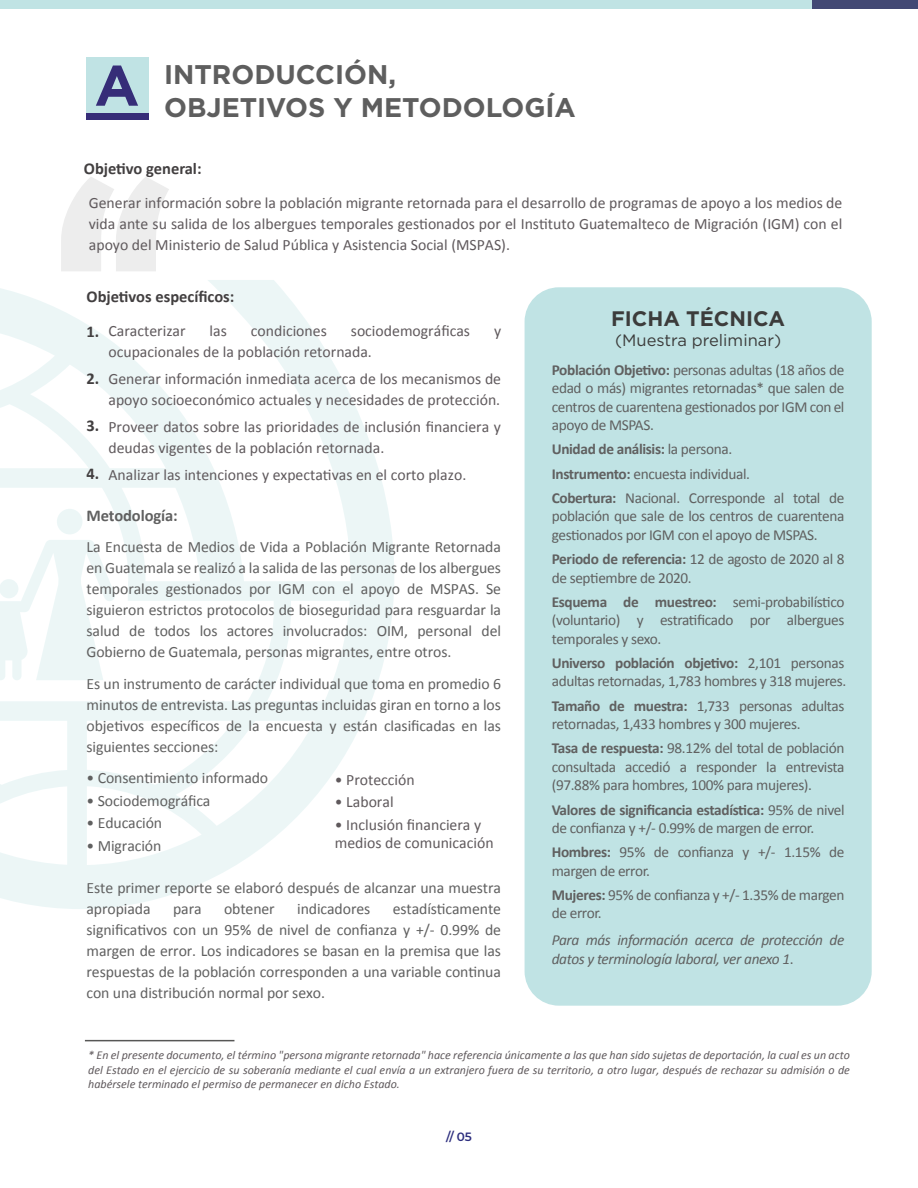
<style>
.page{position:relative;width:918px;height:1188px;background:#fff}
.page>*{position:absolute;margin:0;border:0;box-sizing:border-box;transform-origin:0 0}
.t1{font:700 57px "Gotham";color:#362d78}
.t2{font:700 27px/32.4px "Gotham";color:#5e5e5e}
.t3{font:700 21px "Gotham";color:#3c3c3b}
.t4{font:700 16.5px "Calibri";color:#423f40}
.t5{font:16.5px "Gotham";color:#3c3c3b}
.t6{font:700 16.5px "Calibri";letter-spacing:-.005em;color:#606060}
.t7{font:15.75px/21px "Calibri";letter-spacing:-.005em;color:#606060;text-align:justify}
.t8{font:15.75px/27px "Calibri";color:#5f595c}
.t9{font:15.3px/18.3px "Calibri";letter-spacing:-.025em;color:#606060}
.t10{font:italic 15.3px/18.3px "Calibri";letter-spacing:-.025em;color:#606060}
.t11{font:italic 12px/14.4px "Calibri";color:#5f595c;text-align:justify}
.t12{font:600 12px "Montserrat";color:#2d2e7e}
.s1{font-weight:700}
.s2{font-style:normal}
</style>
<div class="page">
<svg style="left:0;top:280px;width:394px;height:629px"></svg>
<div style="left:0;top:0;width:812px;height:8px;background:#c0e3e4"></div>
<div style="left:812px;top:0;width:106px;height:8px;background:#424874"></div>
<div style="left:87px;top:57px;width:62px;height:63px;background:#c0e3e4"></div>
<div style="left:87px;top:114px;width:62px;height:6px;background:#362d78"></div>
<svg style="left:61px;top:177px;width:108px;height:94px"></svg>
<div style="left:525px;top:287px;width:347px;height:719px;background:#c0e3e4;border-radius:34px"></div>
<hr style="left:85px;top:1040px;width:149px;height:1px;background:#575756">
<h1 class="t1" style="left:94px;top:48px;width:47px">A</h1>
<h2 class="t2" style="left:164px;top:59px;width:413px">INTRODUCCIÓN,<br>OBJETIVOS Y METODOLOGÍA</h2>
<p class="t4" style="left:84px;top:157px;width:119px">Objetivo general:</p>
<p class="t8" style="left:89px;top:192px;width:755px;line-height:21px;text-align:justify">Generar información sobre la población migrante retornada para el desarrollo de programas de apoyo a los medios de vida ante su salida de los albergues temporales gestionados por el Instituto Guatemalteco de Migración (IGM) con el apoyo del Ministerio de Salud Pública y Asistencia Social (MSPAS).</p>
<p class="t4" style="left:87px;top:285px;width:149px">Objetivos específicos:</p>
<p class="t8" style="left:108px;top:317px;width:79px">Caracterizar</p>
<p class="t8" style="left:210px;top:317px;width:19px">las</p>
<p class="t8" style="left:251px;top:317px;width:77px">condiciones</p>
<p class="t8" style="left:351px;top:317px;width:121px">sociodemográficas</p>
<p class="t8" style="left:494px;top:317px;width:9px">y</p>
<p class="t8" style="left:108px;top:338px;width:394px">ocupacionales de la población retornada.<br>Generar información inmediata acerca de los mecanismos de</p>
<p class="t8" style="left:108px;top:386px;width:394px">apoyo socioeconómico actuales y necesidades de protección.<br>Proveer datos sobre las prioridades de inclusión financiera y</p>
<p class="t8" style="left:108px;top:434px;width:359px">deudas vigentes de la población retornada.<br>Analizar las intenciones y expectativas en el corto plazo.</p>
<p class="t4" style="left:87px;top:320px;width:14px">1.</p>
<p class="t4" style="left:87px;top:367px;width:14px">2.</p>
<p class="t4" style="left:87px;top:414px;width:14px">3.</p>
<p class="t4" style="left:87px;top:462px;width:14px">4.</p>
<p class="t6" style="left:87px;top:504px;width:93px">Metodología:</p>
<p class="t7" style="left:87px;top:536px;width:416px">La Encuesta de Medios de Vida a Población Migrante Retornada en Guatemala se realizó a la salida de las personas de los albergues temporales gestionados por IGM con el apoyo de MSPAS. Se siguieron estrictos protocolos de bioseguridad para resguardar la salud de todos los actores involucrados: OIM, personal del Gobierno de Guatemala, personas migrantes, entre otros.</p>
<p class="t7" style="left:87px;top:672px;width:416px">Es un instrumento de carácter individual que toma en promedio 6 minutos de entrevista. Las preguntas incluidas giran en torno a los objetivos específicos de la encuesta y están clasificadas en las siguientes secciones:</p>
<p class="t7" style="left:87px;top:767px;width:183px">• Consentimiento informado</p>
<p class="t7" style="left:87px;top:789px;width:125px">• Sociodemográfica</p>
<p class="t7" style="left:87px;top:812px;width:77px">• Educación</p>
<p class="t7" style="left:87px;top:834px;width:76px">• Migración</p>
<p class="t7" style="left:87px;top:876px;width:416px">Este primer reporte se elaboró después de alcanzar una muestra apropiada</p>
<p class="t8" style="left:335px;top:765px;width:81px">• Protección</p>
<p class="t8" style="left:335px;top:788px;width:60px">• Laboral</p>
<p class="t8" style="left:335px;top:815px;width:160px;line-height:18px">• Inclusión financiera y medios de comunicación</p>
<p class="t7" style="left:87px;top:897px;width:416px;text-indent:306px">estadísticamente significativos con un 95% de nivel de confianza y +/- 0.99% de margen de error. Los indicadores se basan en la premisa que las respuestas de la población corresponden a una variable continua con una distribución normal por sexo.</p>
<p class="t7" style="left:173px;top:897px;width:30px">para</p>
<p class="t7" style="left:224px;top:897px;width:52px">obtener</p>
<p class="t7" style="left:297px;top:897px;width:75px">indicadores</p>
<h3 class="t3" style="left:611px;top:305px;width:176px">FICHA TÉCNICA</h3>
<p class="t5" style="left:615px;top:330px;width:168px">(Muestra preliminar)</p>
<p class="t9" style="left:552px;top:360px;width:294px;text-align:justify"><span class="s1">Población Objetivo:</span> personas adultas (18 años de edad o más) migrantes retornadas* que salen de centros de cuarentena gestionados por IGM con el apoyo de MSPAS.</p>
<p class="t9" style="left:552px;top:436px;width:294px;line-height:24.3px"><span class="s1">Unidad de análisis:</span> la persona.<br><span class="s1">Instrumento:</span> encuesta individual.<br><span class="s1">Cobertura:</span> Nacional. Corresponde al total de</p>
<p class="t9" style="left:552px;top:507px;width:294px">población que sale de los centros de cuarentena gestionados por IGM con el apoyo de MSPAS.</p>
<p class="t9" style="left:552px;top:549px;width:294px"><span class="s1">Periodo de referencia:</span> 12 de agosto de 2020 al 8 de septiembre de 2020.</p>
<p class="t9" style="left:552px;top:592px;width:294px;text-align:justify"><span class="s1">Esquema de muestreo:</span> semi-probabilístico (voluntario) y estratificado por albergues temporales y sexo.</p>
<p class="t9" style="left:552px;top:653px;width:296px"><span class="s1">Universo población objetivo:</span> 2,101 personas adultas retornadas, 1,783 hombres y 318 mujeres.</p>
<p class="t9" style="left:552px;top:696px;width:294px"><span class="s1">Tamaño de muestra:</span> 1,733 personas adultas retornadas, 1,433 hombres y 300 mujeres.</p>
<p class="t9" style="left:552px;top:738px;width:294px;text-align:justify"><span class="s1">Tasa de respuesta:</span> 98.12% del total de población consultada accedió a responder la entrevista (97.88% para hombres, 100% para mujeres).</p>
<p class="t9" style="left:552px;top:800px;width:294px"><span class="s1">Valores de significancia estadística:</span> 95% de nivel de confianza y +/- 0.99% de margen de error.</p>
<p class="t9" style="left:552px;top:842px;width:294px"><span class="s1">Hombres:</span> 95% de confianza y +/- 1.15% de margen de error.</p>
<p class="t9" style="left:552px;top:885px;width:294px"><span class="s1">Mujeres:</span> 95% de confianza y +/- 1.35% de margen de error.</p>
<p class="t10" style="left:552px;top:930px;width:294px">Para más información acerca de protección de datos y terminología laboral, ver anexo 1<span class="s2">.</span></p>
<p class="t11" style="left:88px;top:1048px;width:763px">* En el presente documento, el término "persona migrante retornada" hace referencia únicamente a las que han sido sujetas de deportación, la cual es un acto del Estado en el ejercicio de su soberanía mediante el cual envía a un extranjero fuera de su territorio, a otro lugar, después de rechazar su admisión o de habérsele terminado el permiso de permanecer en dicho Estado.</p>
<p class="t12" style="left:446px;top:1128px;width:27px">// 05</p>
</div>
